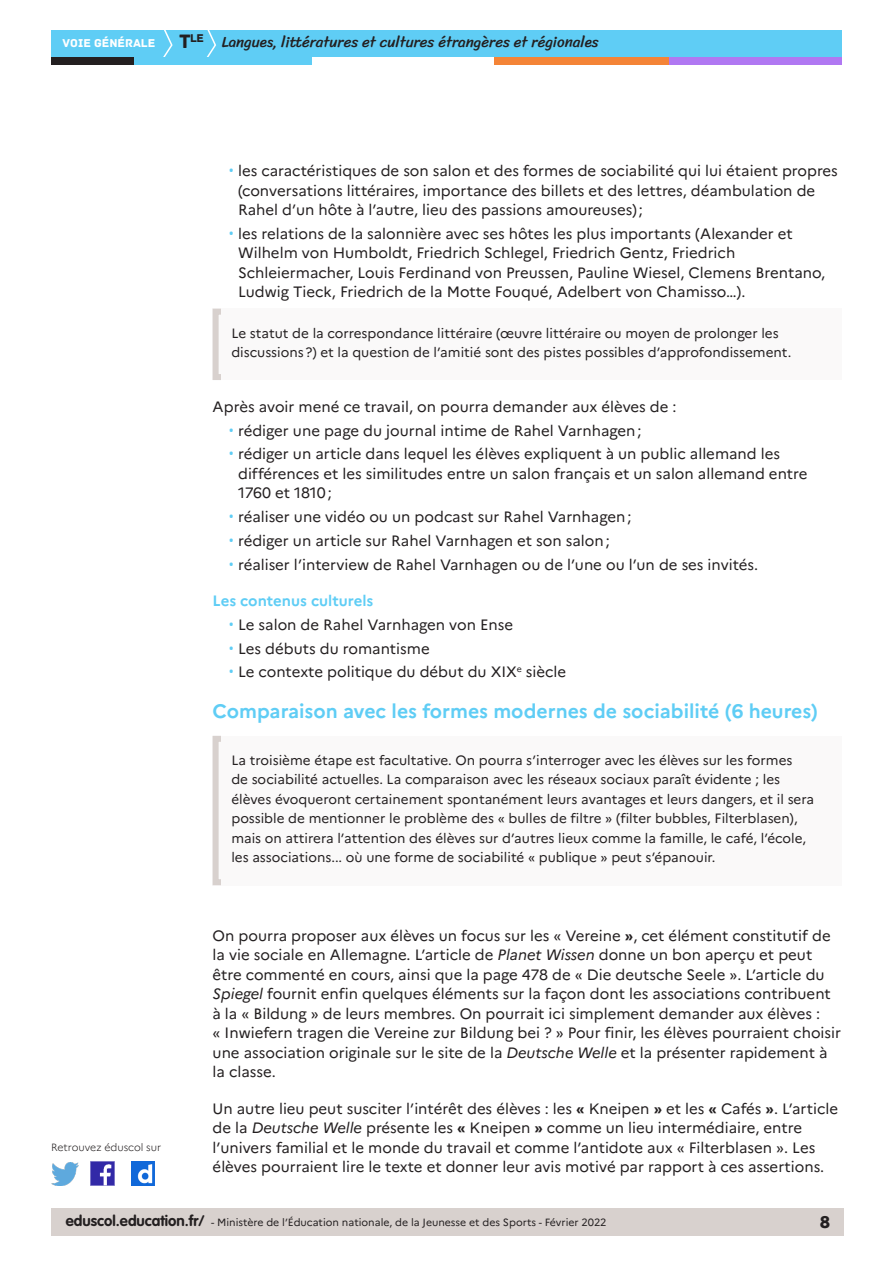
<style>
.page{position:relative;width:893px;height:1263px;background:#fff}
.page>*{position:absolute;margin:0;border:0;box-sizing:border-box;transform-origin:0 0}
._03_titre_2{font:700 19.5px "Marianne";color:#5fcdf5}
.t1{font:18px "Archive";color:#231f20}
.Texte_courant{font:15px/19.5px "Marianne";color:#231f20}
.t2{font:15px "Sriracha";color:#231f20}
._04_titre_3{font:700 15px "Marianne";color:#5fcdf5}
._08_txt_encadré{font:13.5px/19.5px "Marianne";color:#231f20}
.t3{font:12px "Archive";color:#fff}
.t4{font:11.85px "Archive";color:#231f20}
.t5{font:10.5px "Marianne";color:#231f20}
.t6{font:300 10.5px "Marianne";color:#231f20}
.s1{font-size:20.4px}
.s2{font-family:"Roboto";color:#5fcdf5}
.s3{font-weight:700}
.s4{font-style:italic}
.s5{font-family:"VAG Rounded Std";font-weight:700;font-size:15px}
</style>
<div class="page">
<div style="left:51px;top:1209px;width:792px;height:27px;background:#d8d1ce"></div>
<div style="left:51px;top:30px;width:791px;height:27px;background:#5fcdf5"></div>
<svg style="left:163px;top:30px;width:10px;height:27px"></svg>
<svg style="left:207px;top:30px;width:9px;height:27px"></svg>
<div style="left:133px;top:57px;width:179px;height:8px;background:#5fcdf5"></div>
<div style="left:51px;top:57px;width:82px;height:8px;background:#231f20"></div>
<div style="left:667px;top:57px;width:175px;height:8px;background:#b078f2"></div>
<div style="left:494px;top:57px;width:175px;height:8px;background:#f48437"></div>
<img style="left:91px;top:1162px;width:23px;height:23px">
<img style="left:51px;top:1163px;width:28px;height:22px">
<img style="left:132px;top:1162px;width:22px;height:23px">
<div style="left:213px;top:309px;width:629px;height:71px;background:#faf9f9"></div>
<div style="left:213px;top:736px;width:629px;height:149px;background:#faf9f9"></div>
<p class="t4" style="left:179px;top:31px;width:26px"><span class="s1">T</span>le</p>
<p class="t3" style="left:63px;top:36px;width:94px">VOIE GÉNÉRALE</p>
<p class="t2" style="left:222px;top:33px;width:379px">Langues, littératures et cultures étrangères et régionales</p>
<p class="Texte_courant" style="left:238px;top:161px;width:601px;text-indent:-9px"><span class="s2">•</span> les caractéristiques de son salon et des formes de sociabilité qui lui étaient propres (conversations littéraires, importance des billets et des lettres, déambulation de<br>Rahel d’un hôte à l’autre, lieu des passions amoureuses);</p>
<p class="Texte_courant" style="left:238px;top:224px;width:589px;text-indent:-9px"><span class="s2">•</span> les relations de la salonnière avec ses hôtes les plus importants (Alexander et Wilhelm von Humboldt, Friedrich Schlegel, Friedrich Gentz, Friedrich Schleiermacher, Louis Ferdinand von Preussen, Pauline Wiesel, Clemens Brentano, Ludwig Tieck, Friedrich de la Motte Fouqué, Adelbert von Chamisso…).</p>
<p class="_08_txt_encadré" style="left:231px;top:323px;width:562px">Le statut de la correspondance littéraire (œuvre littéraire ou moyen de prolonger les discussions?) et la question de l’amitié sont des pistes possibles d’approfondissement.</p>
<p class="Texte_courant" style="left:213px;top:397px;width:465px">Après avoir mené ce travail, on pourra demander aux élèves de :</p>
<p class="Texte_courant" style="left:229px;top:420px;width:414px"><span class="s2">•</span> rédiger une page du journal intime de Rahel Varnhagen;</p>
<p class="Texte_courant" style="left:238px;top:444px;width:571px;text-indent:-9px"><span class="s2">•</span> rédiger un article dans lequel les élèves expliquent à un public allemand les différences et les similitudes entre un salon français et un salon allemand entre<br>1760 et 1810;</p>
<p class="Texte_courant" style="left:229px;top:507px;width:404px"><span class="s2">•</span> réaliser une vidéo ou un podcast sur Rahel Varnhagen;</p>
<p class="Texte_courant" style="left:229px;top:531px;width:382px"><span class="s2">•</span> rédiger un article sur Rahel Varnhagen et son salon;</p>
<p class="Texte_courant" style="left:229px;top:554px;width:531px"><span class="s2">•</span> réaliser l’interview de Rahel Varnhagen ou de l’une ou l’un de ses invités.</p>
<p class="_04_titre_3" style="left:213px;top:592px;width:162px">Les contenus culturels</p>
<p class="Texte_courant" style="left:229px;top:615px;width:286px"><span class="s2">•</span> Le salon de Rahel Varnhagen von Ense</p>
<p class="Texte_courant" style="left:229px;top:638px;width:202px"><span class="s2">•</span> Les débuts du romantisme</p>
<p class="Texte_courant" style="left:229px;top:662px;width:339px"><span class="s2">•</span> Le contexte politique du début du XIX<sup>e</sup> siècle</p>
<p class="_03_titre_2" style="left:213px;top:699px;width:607px">Comparaison avec les formes modernes de sociabilité (6 heures)</p>
<p class="t6" style="left:51px;top:1141px;width:112px">Retrouvez éduscol sur</p>
<p class="_08_txt_encadré" style="left:231px;top:750px;width:584px">La troisième étape est facultative. On pourra s’interroger avec les élèves sur les formes<br>de sociabilité actuelles. La comparaison avec les réseaux sociaux paraît évidente ; les élèves évoqueront certainement spontanément leurs avantages et leurs dangers, et il sera possible de mentionner le problème des « bulles de filtre » (filter bubbles, Filterblasen), mais on attirera l’attention des élèves sur d’autres lieux comme la famille, le café, l’école, les associations... où une forme de sociabilité « publique » peut s’épanouir.</p>
<p class="Texte_courant" style="left:213px;top:926px;width:630px">On pourra proposer aux élèves un focus sur les « Vereine <span class="s3">»</span>, cet élément constitutif de la vie sociale en Allemagne. L’article de <span class="s4">Planet Wissen</span> donne un bon aperçu et peut être commenté en cours, ainsi que la page 478 de « Die deutsche Seele ». L’article du <span class="s4">Spiegel</span> fournit enfin quelques éléments sur la façon dont les associations contribuent à la « Bildung » de leurs membres. On pourrait ici simplement demander aux élèves :<br>« Inwiefern tragen die Vereine zur Bildung bei ? » Pour finir, les élèves pourraient choisir une association originale sur le site de la <span class="s4">Deutsche Welle</span> et la présenter rapidement à la classe.</p>
<p class="Texte_courant" style="left:213px;top:1099px;width:627px">Un autre lieu peut susciter l’intérêt des élèves : les <span class="s3">«</span> Kneipen <span class="s3">»</span> et les <span class="s3">«</span> Cafés <span class="s3">»</span>. L’article de la <span class="s4">Deutsche Welle</span> présente les <span class="s3">«</span> Kneipen <span class="s3">»</span> comme un lieu intermédiaire, entre l’univers familial et le monde du travail et comme l’antidote aux « Filterblasen ». Les élèves pourraient lire le texte et donner leur avis motivé par rapport à ces assertions.</p>
<p class="t5" style="left:66px;top:1216px;width:542px"><span class="s5">eduscol.education.fr/</span> - Ministère de l’Éducation nationale, de la Jeunesse et des Sports - Février 2022</p>
<p class="t1" style="left:820px;top:1211px;width:12px">8</p>
</div>
